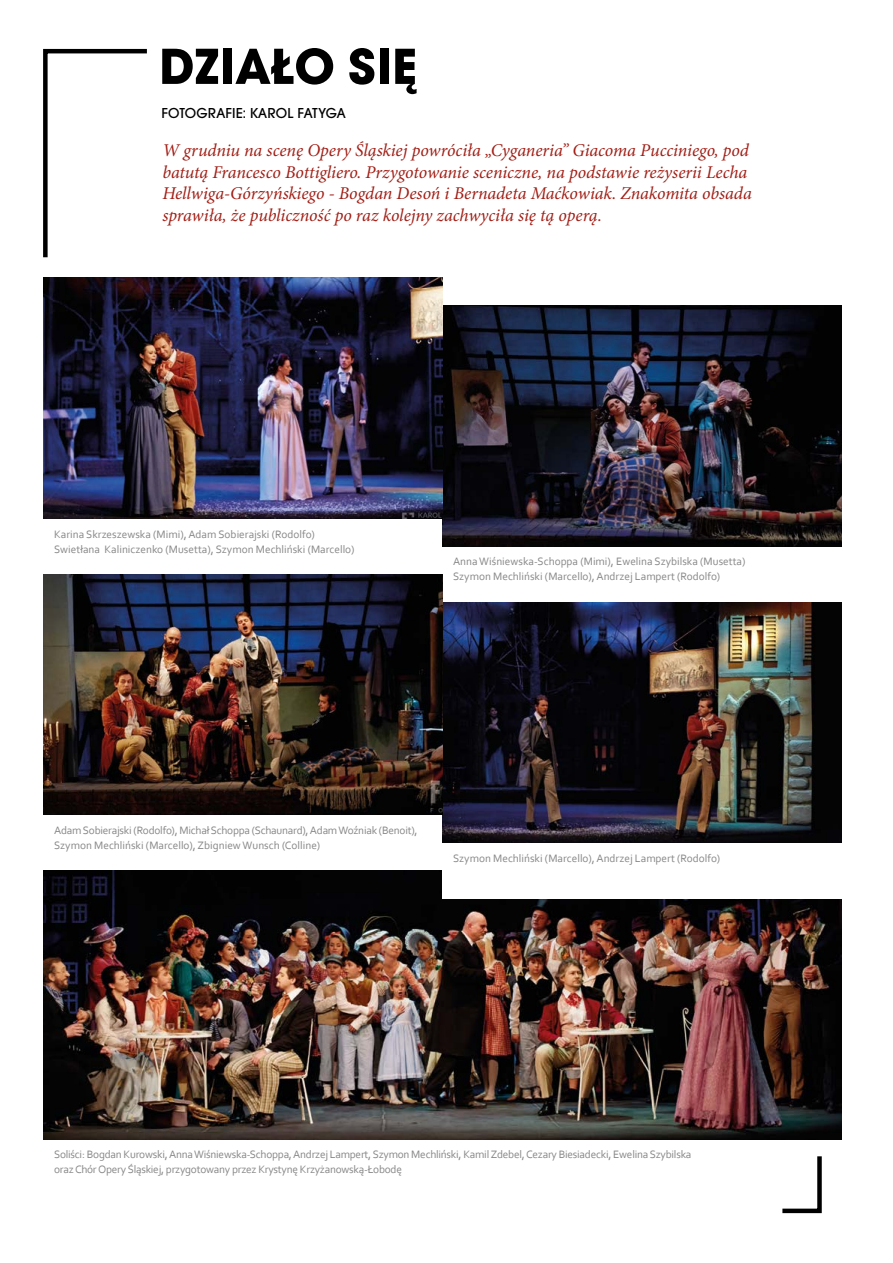
<style>
.page{position:relative;width:893px;height:1263px;background:#fff}
.page>*{position:absolute;margin:0;border:0;box-sizing:border-box;transform-origin:0 0}
.t1{font:700 52.5px "Avant Gar Got Itc TOT";letter-spacing:.015em;color:#000}
.t2{font:italic 18px/21.6px "Minion Pro";letter-spacing:-.005em;color:#a21f16}
.t3{font:500 15px "Avant Garde Got Itc TOT";letter-spacing:.015em;color:#000}
.t4{font:11.25px/15px "Corbel";letter-spacing:-.02em;color:#878787}
.t5{font:11.25px/15px "Corbel";color:#878787}
</style>
<div class="page">
<img style="left:43px;top:871px;width:798px;height:268px">
<img style="left:442px;top:602px;width:399px;height:241px">
<img style="left:43px;top:574px;width:399px;height:241px">
<img style="left:442px;top:306px;width:399px;height:240px">
<img style="left:43px;top:278px;width:399px;height:240px">
<div style="left:442px;top:868px;width:404px;height:31px;background:#fff"></div>
<svg style="left:43px;top:48px;width:104px;height:210px"></svg>
<svg style="left:782px;top:1156px;width:40px;height:58px"></svg>
<h1 class="t1" style="left:159px;top:34px;width:259px">DZIAŁO SIĘ</h1>
<h3 class="t3" style="left:161px;top:105px;width:186px">FOTOGRAFIE: KARO L FATYGA</h3>
<p class="t2" style="left:162px;top:140px;width:591px">W grudniu na scenę Opery Śląskiej powróciła „Cyganeria” Giacoma Pucciniego, pod batutą Francesco Bottigliero. Przygotowanie sceniczne, na podstawie reżyserii Lecha Hellwiga-Górzyńskiego - Bogdan Desoń i Bernadeta Maćkowiak. Znakomita obsada sprawiła, że publiczność po raz kolejny zachwyciła się tą operą.</p>
<p class="t5" style="left:54px;top:526px;width:302px">Karina Skrzeszewska (Mimi), Adam Sobierajski (Rodolfo)<br>Swietłana Kaliniczenko (Musetta), Szymon Mechliński (Marcello)</p>
<p class="t5" style="left:453px;top:554px;width:294px">Anna Wiśniewska-Schoppa (Mimi), Ewelina Szybilska (Musetta)<br>Szymon Mechliński (Marcello), Andrzej Lampert (Rodolfo)</p>
<p class="t4" style="left:54px;top:822px;width:365px">Adam Sobierajski (Rodolfo), Michał Schoppa (Schaunard), Adam Woźniak (Benoit),<br>Szymon Mechliński (Marcello), Zbigniew Wunsch (Colline)</p>
<p class="t5" style="left:453px;top:850px;width:269px">Szymon Mechliński (Marcello), Andrzej Lampert (Rodolfo)</p>
<p class="t4" style="left:54px;top:1147px;width:639px">Soliści: Bogdan Kurowski, Anna Wiśniewska-Schoppa, Andrzej Lampert, Szymon Mechliński, Kamil Zdebel, Cezary Biesiadecki, Ewelina Szybilska oraz Chór Opery Śląskiej, przygotowany przez Krystynę Krzyżanowską-Łobodę</p>
</div>
